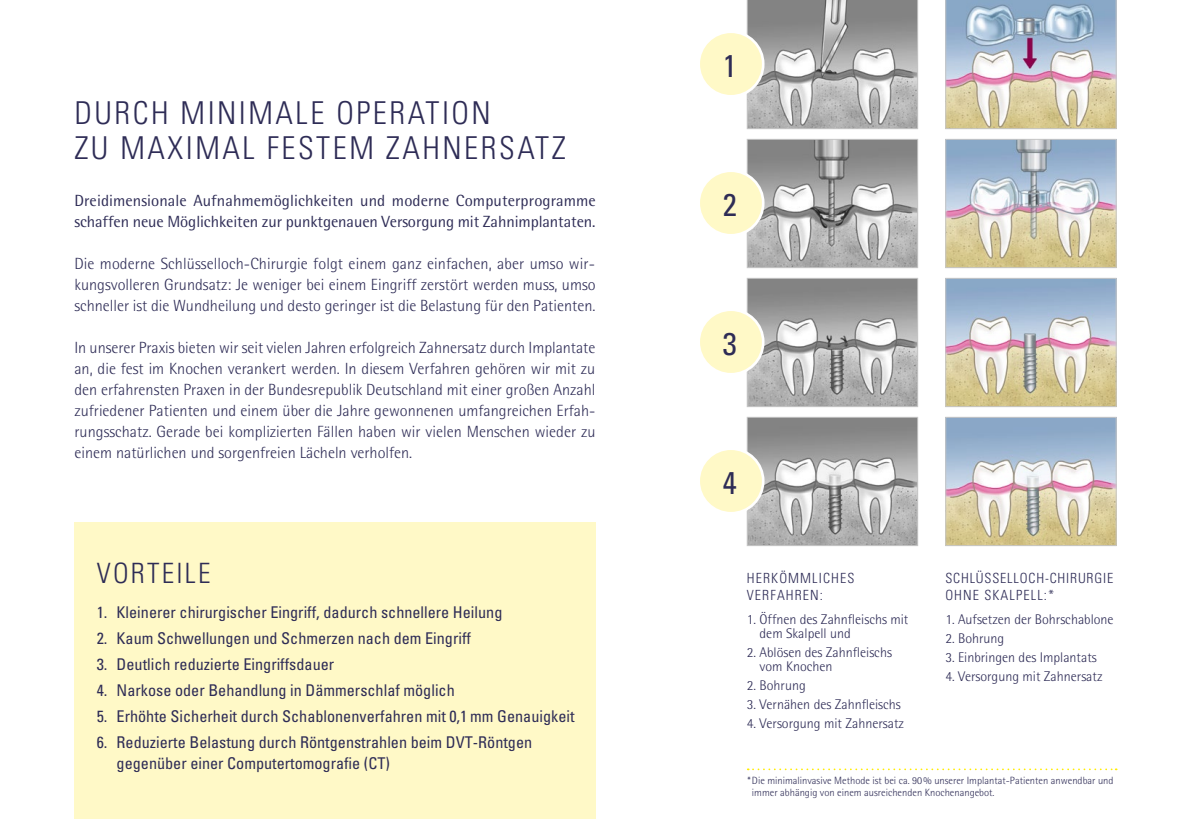
<style>
.page{position:relative;width:1191px;height:819px;background:#fff}
.page>*{position:absolute;margin:0;border:0;box-sizing:border-box;transform-origin:0 0}
.t1{font:300 condensed 31.5px/35px "Univers";letter-spacing:.08em;color:#2e2c56}
.t2{font:condensed 31.5px "Univers";color:#2e2c56}
.t3{font:300 condensed 28px "Univers";letter-spacing:.08em;color:#2e2c56}
.t4{font:300 16.1px/21px "Rotis Semi Sans";color:#2e2c56;text-align:justify}
.t5{font:condensed 16.1px/21px "Univers";color:#2e2c56}
.t6{font:16.1px/21px "Rotis Semi Sans";letter-spacing:-.005em;color:#2e2c56}
.t7{font:300 14px/14px "Rotis Semi Sans";color:#2e2c56}
.t8{font:300 condensed 14px/17.5px "Univers";letter-spacing:.06em;color:#2e2c56}
.t9{font:300 condensed 14px/17.5px "Univers";letter-spacing:.08em;color:#2e2c56}
.t10{font:300 10.5px/12.2px "Rotis Semi Sans";color:#2e2c56}
</style>
<div class="page">
<div style="left:74px;top:522px;width:521px;height:297px;background:#fff9c7"></div>
<svg style="left:747px;top:0;width:171px;height:129px;background:#ababab"></svg>
<img style="left:945px;top:0;width:171px;height:129px">
<img style="left:749px;top:141px;width:167px;height:125px">
<div style="left:747px;top:139px;width:171px;height:129px;border:1px solid #c6c6c6"></div>
<img style="left:947px;top:141px;width:167px;height:125px">
<div style="left:945px;top:139px;width:171px;height:129px;border:1px solid #c6c6c6"></div>
<img style="left:749px;top:280px;width:167px;height:125px">
<div style="left:747px;top:278px;width:171px;height:129px;border:1px solid #c6c6c6"></div>
<img style="left:947px;top:280px;width:167px;height:125px">
<div style="left:945px;top:278px;width:171px;height:129px;border:1px solid #c6c6c6"></div>
<img style="left:749px;top:419px;width:167px;height:125px">
<div style="left:747px;top:417px;width:171px;height:129px;border:1px solid #c6c6c6"></div>
<img style="left:947px;top:419px;width:167px;height:125px">
<div style="left:945px;top:417px;width:171px;height:129px;border:1px solid #c6c6c6"></div>
<div style="left:698px;top:32px;width:65px;height:64px;background:#fff9c7;border-radius:50%"></div>
<div style="left:697px;top:30px;width:67px;height:68px;border:3px solid #fff;border-radius:50%"></div>
<div style="left:698px;top:171px;width:65px;height:64px;background:#fff9c7;border-radius:50%"></div>
<div style="left:697px;top:169px;width:67px;height:67px;border:3px solid #fff;border-radius:50%"></div>
<div style="left:698px;top:310px;width:65px;height:64px;background:#fff9c7;border-radius:50%"></div>
<div style="left:697px;top:308px;width:67px;height:67px;border:3px solid #fff;border-radius:50%"></div>
<div style="left:698px;top:448px;width:65px;height:65px;background:#fff9c7;border-radius:50%"></div>
<div style="left:697px;top:447px;width:67px;height:67px;border:3px solid #fff;border-radius:50%"></div>
<svg style="left:747px;top:768px;width:369px;height:2px"></svg>
<h1 class="t1" style="left:74px;top:96px;width:493px">DURCH MINIMALE OPERATION<br>ZU MAXIMAL FESTEM ZAHNERSATZ</h1>
<p class="t6" style="left:74px;top:190px;width:523px">Dreidimensionale Aufnahmemöglichkeiten und moderne Computerprogramme schaffen neue Möglichkeiten zur punktgenauen Versorgung mit Zahnimplantaten.</p>
<p class="t4" style="left:74px;top:253px;width:522px">Die moderne Schlüsselloch-Chirurgie folgt einem ganz einfachen, aber umso wir&shy;kungsvolleren Grundsatz: Je weniger bei einem Eingriff zerstört werden muss, umso schneller ist die Wundheilung und desto geringer ist die Belastung für den Patienten.</p>
<p class="t4" style="left:74px;top:337px;width:522px">In unserer Praxis bieten wir seit vielen Jahren erfolgreich Zahnersatz durch Implantate an, die fest im Knochen verankert werden. In diesem Verfahren gehören wir mit zu den erfahrensten Praxen in der Bundesrepublik Deutschland mit einer großen Anzahl zufriedener Patienten und einem über die Jahre gewonnenen umfangreichen Erfah&shy;rungsschatz. Gerade bei komplizierten Fällen haben wir vielen Menschen wieder zu einem natürlichen und sorgenfreien Lächeln verholfen.</p>
<h2 class="t3" style="left:97px;top:556px;width:115px">VORTEILE</h2>
<p class="t5" style="left:97px;top:602px;width:407px">1. Kleinerer chirurgischer Eingriff, dadurch schnellere Heilung</p>
<p class="t5" style="left:97px;top:628px;width:376px">2. Kaum Schwellungen und Schmerzen nach dem Eingriff</p>
<p class="t5" style="left:97px;top:654px;width:239px">3. Deutlich reduzierte Eingriffsdauer</p>
<p class="t5" style="left:97px;top:680px;width:359px">4. Narkose oder Behandlung in Dämmerschlaf möglich</p>
<p class="t5" style="left:97px;top:706px;width:479px">5. Erhöhte Sicherheit durch Schablonenverfahren mit 0,1 mm Genauigkeit</p>
<p class="t5" style="left:117px;top:731px;width:417px;text-indent:-20px">6. Reduzierte Belastung durch Röntgenstrahlen beim DVT-Röntgen gegenüber einer Computertomografie (CT)</p>
<h1 class="t2" style="left:723px;top:45px;width:15px">1</h1>
<h1 class="t2" style="left:723px;top:184px;width:15px">2</h1>
<h1 class="t2" style="left:723px;top:323px;width:15px">3</h1>
<h1 class="t2" style="left:723px;top:462px;width:15px">4</h1>
<p class="t9" style="left:747px;top:569px;width:109px">HERKÖMMLICHES<br>VERFAHREN:</p>
<p class="t7" style="left:759px;top:612px;width:150px;text-indent:-13px">1. Öffnen des Zahnfleischs mit dem Skalpell und</p>
<p class="t7" style="left:759px;top:645px;width:134px;text-indent:-13px">2. Ablösen des Zahnfleischs vom Knochen</p>
<p class="t7" style="left:747px;top:678px;width:60px">2. Bohrung</p>
<p class="t7" style="left:747px;top:697px;width:155px">3. Vernähen des Zahnfleischs</p>
<p class="t7" style="left:747px;top:716px;width:159px">4. Versorgung mit Zahnersatz</p>
<p class="t8" style="left:945px;top:569px;width:169px">SCHLÜSSELLOCH-CHIRURGIE<br>OHNE SKALPELL:*</p>
<p class="t7" style="left:945px;top:612px;width:170px">1. Aufsetzen der Bohrschablone</p>
<p class="t7" style="left:945px;top:631px;width:60px">2. Bohrung</p>
<p class="t7" style="left:945px;top:650px;width:153px">3. Einbringen des Implantats</p>
<p class="t7" style="left:945px;top:669px;width:159px">4. Versorgung mit Zahnersatz</p>
<p class="t10" style="left:752px;top:774px;width:363px;text-indent:-5px">* Die minimalinvasive Methode ist bei ca. 90% unserer Implantat-Patienten anwendbar und immer abhängig von einem ausreichenden Knochenangebot.</p>
</div>
